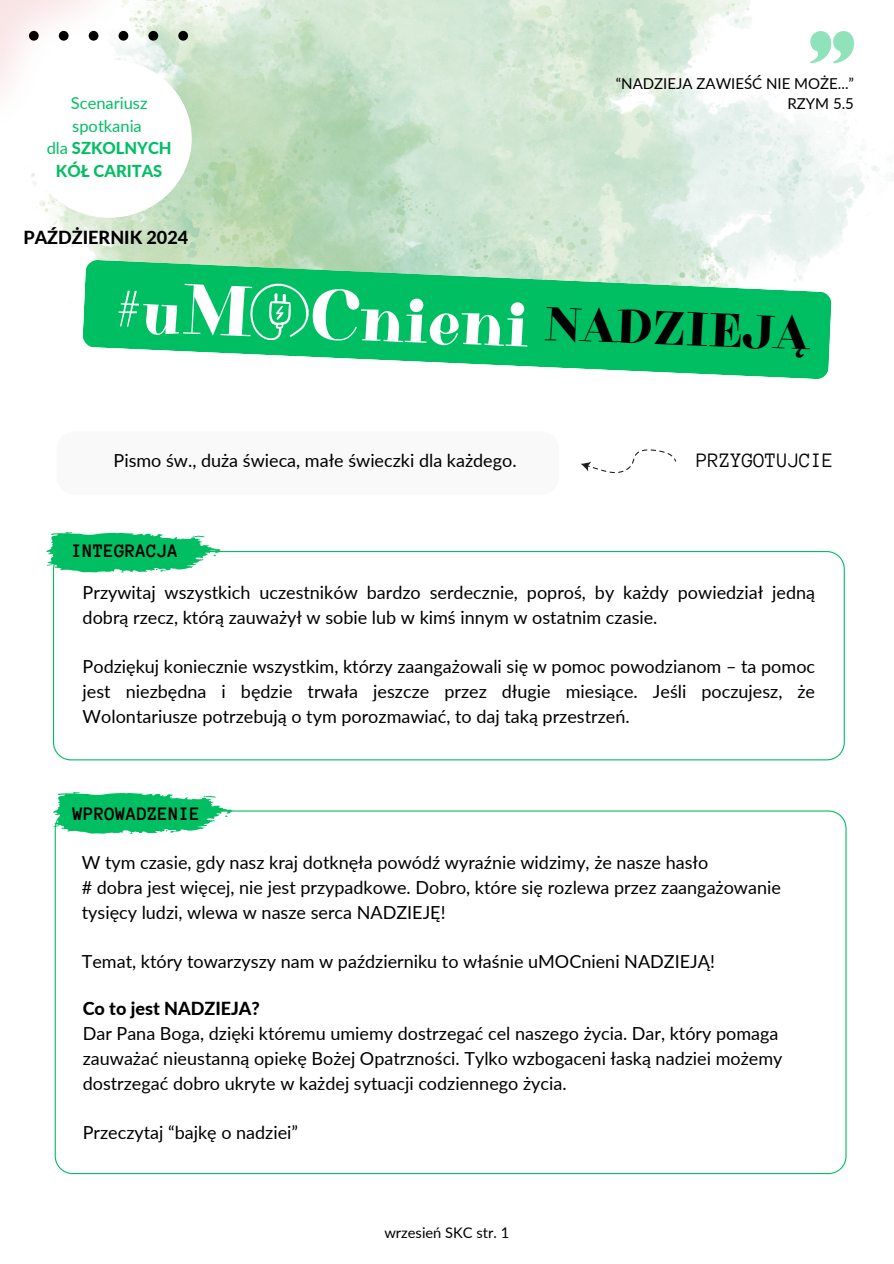
<style>
.page{position:relative;width:894px;height:1264px;background:#fff}
.page>*{position:absolute;margin:0;border:0;box-sizing:border-box;transform-origin:0 0}
.t1{font:71.85px "Purple Purse";color:#fff}
.t2{font:48px "Purple Purse";color:#000}
.t3{font:21px "Anonymous Pro";color:#000}
.t4{font:700 19.5px "Anonymous Pro";color:#000}
.t5{font:18px/24.8px "Lato";color:#000}
.t6{font:800 18px "Lato";color:#000}
.t7{font:16.5px/22.5px "Lato";color:#00bf63;text-align:center}
.t8{font:15px "Lato";color:#000}
.t9{font:14.7px "Lato";color:#000}
.s1{font-weight:800}
</style>
<div class="page">
<svg style="left:581px;top:449px;width:95px;height:24px"></svg>
<svg style="left:55px;top:810px;width:791px;height:363px"></svg>
<svg style="left:53px;top:551px;width:791px;height:209px"></svg>
<svg style="left:46px;top:532px;width:175px;height:40px"></svg>
<svg style="left:53px;top:792px;width:180px;height:41px"></svg>
<img style="left:24px;top:0;width:869px;height:306px">
<svg style="left:82px;top:260px;width:749px;height:119px;fill:#00bf63"></svg>
<svg style="left:809px;top:31px;width:44px;height:32px"></svg>
<svg style="left:243px;top:266px;width:82px;height:76px"></svg>
<svg style="left:141px;top:31px;width:60px;height:10px"></svg>
<img style="left:0;top:0;width:141px;height:141px">
<div style="left:27px;top:59px;width:165px;height:159px;background:#fff;border-radius:50%"></div>
<p class="t7" style="left:47px;top:91px;width:126px">Scenariusz spotkania<br>dla <span class="s1">SZKOLNYCH<br>KÓŁ CARITAS</span></p>
<h1 class="t8" style="left:615px;top:74px;width:240px">“NADZIEJA ZAWIEŚĆ NIE MOŻE...”</h1>
<h2 class="t8" style="left:787px;top:94px;width:68px">RZYM 5.5</h2>
<h4 class="t6" style="left:23px;top:226px;width:166px">PAŹDŻIERNIK 2024</h4>
<p class="t1" style="left:117px;top:266px;width:415px;rotate:2deg">#uM Cnieni</p>
<h3 class="t2" style="left:545px;top:296px;width:266px;rotate:2deg">NADZIEJĄ</h3>
<p class="t5" style="left:113px;top:448px;width:404px">Pismo św., duża świeca, małe świeczki dla każdego.</p>
<p class="t3" style="left:696px;top:450px;width:139px">PRZYGOTUJCIE</p>
<p class="t4" style="left:72px;top:541px;width:108px">INTEGRACJA</p>
<h6 class="t5" style="left:83px;top:579px;width:733px">Przywitaj wszystkich uczestników bardzo serdecznie, poproś, by każdy powiedział jedną dobrą rzecz, którą zauważył w sobie lub w kimś innym w ostatnim czasie.</h6>
<h5 class="t5" style="left:83px;top:654px;width:733px;text-align:justify">Podziękuj koniecznie wszystkim, którzy zaangażowali się w pomoc powodzianom – ta pomoc jest niezbędna i będzie trwała jeszcze przez długie miesiące. Jeśli poczujesz, że Wolontariusze potrzebują o tym porozmawiać, to daj taką przestrzeń.</h5>
<p class="t4" style="left:73px;top:803px;width:129px">WPROWADZENIE</p>
<h6 class="t5" style="left:82px;top:849px;width:700px">W tym czasie, gdy nasz kraj dotknęła powódź wyraźnie widzimy, że nasze hasło<br># dobra jest więcej, nie jest przypadkowe. Dobro, które się rozlewa przez zaangażowanie tysięcy ludzi, wlewa w nasze serca NADZIEJĘ!</h6>
<p class="t5" style="left:82px;top:948px;width:634px">Temat, który towarzyszy nam w październiku to właśnie uMOCnieni NADZIEJĄ!</p>
<p class="t6" style="left:83px;top:997px;width:179px">Co to jest NADZIEJA?</p>
<p class="t5" style="left:83px;top:1020px;width:701px">Dar Pana Boga, dzięki któremu umiemy dostrzegać cel naszego życia. Dar, który pomaga zauważać nieustanną opiekę Bożej Opatrzności. Tylko wzbogaceni łaską nadziei możemy dostrzegać dobro ukryte w każdej sytuacji codziennego życia.</p>
<p class="t5" style="left:83px;top:1119px;width:217px">Przeczytaj “bajkę o nadziei”</p>
<p class="t9" style="left:384px;top:1222px;width:126px">wrzesień SKC str. 1</p>
</div>
